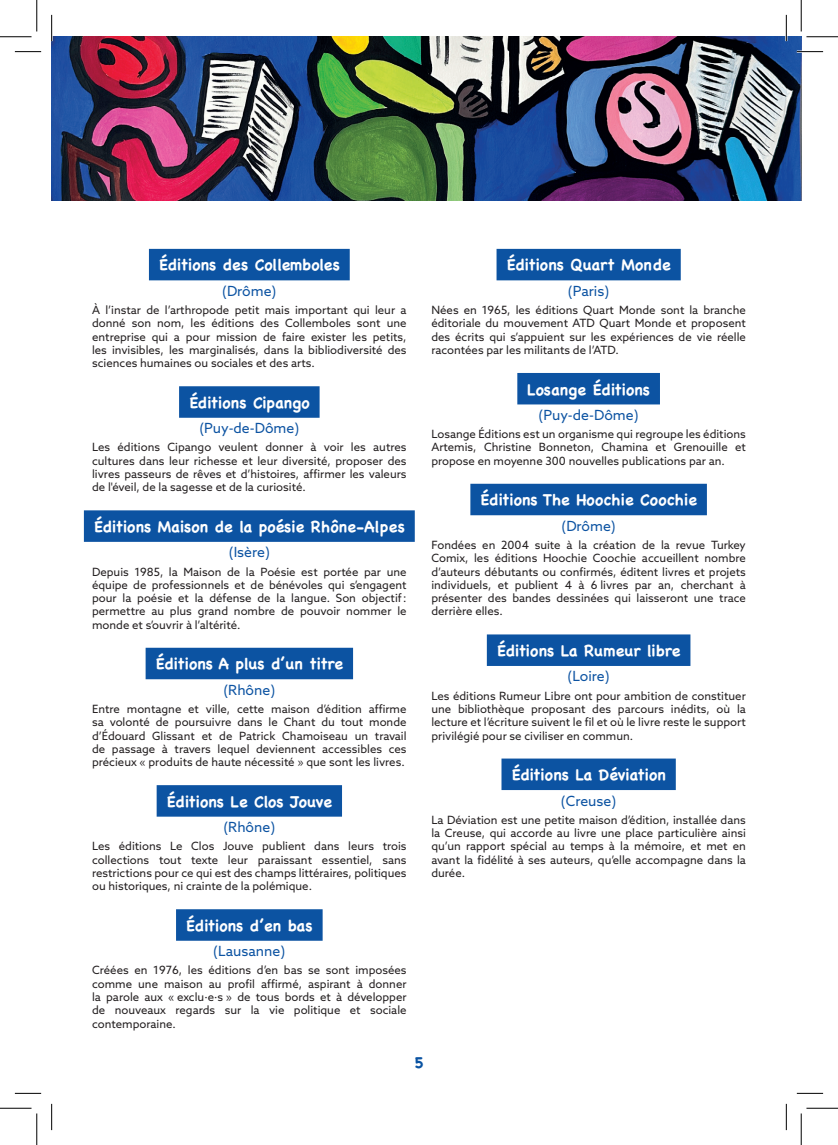
<style>
.page{position:relative;width:838px;height:1145px;background:#fff}
.page>*{position:absolute;margin:0;border:0;box-sizing:border-box;transform-origin:0 0}
.t1{font:700 15.75px "Chalkboard SE";color:#fff}
.t2{font:700 15.75px "Chalkboard SE";color:#0a53a2}
.t3{font:14px "Azo Sans";color:#0c53a2}
.t4{font:11.38px/13.3px "Azo Sans";color:#231f20;text-align:justify}
</style>
<div class="page">
<div style="left:149px;top:249px;width:201px;height:31px;background:#0c53a2"></div>
<div style="left:179px;top:386px;width:140px;height:32px;background:#0c53a2"></div>
<div style="left:84px;top:510px;width:331px;height:32px;background:#0c53a2"></div>
<div style="left:146px;top:648px;width:207px;height:31px;background:#0c53a2"></div>
<div style="left:157px;top:785px;width:185px;height:32px;background:#0c53a2"></div>
<div style="left:176px;top:909px;width:146px;height:32px;background:#0c53a2"></div>
<div style="left:496px;top:249px;width:184px;height:31px;background:#0c53a2"></div>
<div style="left:517px;top:373px;width:143px;height:31px;background:#0c53a2"></div>
<div style="left:470px;top:484px;width:236px;height:31px;background:#0c53a2"></div>
<div style="left:487px;top:634px;width:203px;height:32px;background:#0c53a2"></div>
<div style="left:501px;top:759px;width:174px;height:31px;background:#0c53a2"></div>
<img style="left:52px;top:37px;width:749px;height:163px">
<hr style="left:796px;top:51px;width:27px;height:2px;background:#fff">
<hr style="left:51px;top:15px;width:2px;height:26px;background:#fff">
<hr style="left:785px;top:15px;width:2px;height:26px;background:#fff">
<svg style="left:15px;top:51px;width:26px;height:1px"></svg>
<svg style="left:796px;top:51px;width:27px;height:1px"></svg>
<svg style="left:15px;top:1093px;width:26px;height:1px"></svg>
<svg style="left:796px;top:1093px;width:27px;height:1px"></svg>
<svg style="left:51px;top:15px;width:1px;height:26px"></svg>
<svg style="left:51px;top:1104px;width:1px;height:26px"></svg>
<svg style="left:786px;top:15px;width:1px;height:26px"></svg>
<svg style="left:786px;top:1104px;width:1px;height:26px"></svg>
<hr style="left:0;top:36px;width:32px;height:1px;background:#000">
<hr style="left:806px;top:36px;width:31px;height:1px;background:#000">
<hr style="left:0;top:1108px;width:32px;height:1px;background:#000">
<hr style="left:806px;top:1108px;width:31px;height:1px;background:#000">
<hr style="left:36px;top:0;width:1px;height:31px;background:#000">
<hr style="left:36px;top:1113px;width:1px;height:32px;background:#000">
<hr style="left:800px;top:0;width:1px;height:31px;background:#000">
<hr style="left:800px;top:1113px;width:1px;height:32px;background:#000">
<h1 class="t1" style="left:159px;top:256px;width:182px">Éditions des Collemboles</h1>
<p class="t3" style="left:222px;top:282px;width:56px">(Drôme)</p>
<p class="t4" style="left:92px;top:303px;width:316px">À l’instar de l’arthropode petit mais important qui leur a donné son nom, les éditions des Collemboles sont une entreprise qui a pour mission de faire exister les petits, les invisibles, les marginalisés, dans la bibliodiversité des sciences humaines ou sociales et des arts.</p>
<h1 class="t1" style="left:189px;top:393px;width:122px">Éditions Cipango</h1>
<p class="t3" style="left:199px;top:419px;width:101px">(Puy-de-Dôme)</p>
<p class="t4" style="left:92px;top:441px;width:316px">Les éditions Cipango veulent donner à voir les autres cultures dans leur richesse et leur diversité, proposer des livres passeurs de rêves et d’histoires, affirmer les valeurs de l'éveil, de la sagesse et de la curiosité.</p>
<h1 class="t1" style="left:94px;top:517px;width:312px">Éditions Maison de la poésie Rhône-Alpes</h1>
<p class="t3" style="left:229px;top:543px;width:43px">(Isère)</p>
<p class="t4" style="left:92px;top:565px;width:316px">Depuis 1985, la Maison de la Poésie est portée par une équipe de professionnels et de bénévoles qui s’engagent pour la poésie et la défense de la langue. Son objectif: permettre au plus grand nombre de pouvoir nommer le monde et s’ouvrir à l’altérité.</p>
<h1 class="t1" style="left:155px;top:655px;width:189px">Éditions A plus d’un titre</h1>
<p class="t3" style="left:223px;top:681px;width:53px">(Rhône)</p>
<p class="t4" style="left:92px;top:702px;width:316px">Entre montagne et ville, cette maison d’édition affirme sa volonté de poursuivre dans le Chant du tout monde d’Édouard Glissant et de Patrick Chamoiseau un travail de passage à travers lequel deviennent accessibles ces précieux « produits de haute nécessité » que sont les livres.</p>
<h1 class="t1" style="left:166px;top:792px;width:167px">Éditions Le Clos Jouve</h1>
<p class="t3" style="left:223px;top:818px;width:53px">(Rhône)</p>
<p class="t4" style="left:92px;top:840px;width:316px">Les éditions Le Clos Jouve publient dans leurs trois collections tout texte leur paraissant essentiel, sans restrictions pour ce qui est des champs littéraires, politiques ou historiques, ni crainte de la polémique.</p>
<h1 class="t1" style="left:186px;top:916px;width:128px">Éditions d’en bas</h1>
<p class="t3" style="left:213px;top:942px;width:73px">(Lausanne)</p>
<p class="t4" style="left:92px;top:964px;width:316px">Créées en 1976, les éditions d’en bas se sont imposées comme une maison au profil affirmé, aspirant à donner la parole aux « exclu·e·s » de tous bords et à développer de nouveaux regards sur la vie politique et sociale contemporaine.</p>
<h1 class="t1" style="left:506px;top:256px;width:166px">Éditions Quart Monde</h1>
<p class="t3" style="left:568px;top:282px;width:43px">(Paris)</p>
<p class="t4" style="left:431px;top:303px;width:316px">Nées en 1965, les éditions Quart Monde sont la branche éditoriale du mouvement ATD Quart Monde et proposent des écrits qui s’appuient sur les expériences de vie réelle racontées par les militants de l’ATD.</p>
<h1 class="t1" style="left:527px;top:380px;width:124px">Losange Éditions</h1>
<p class="t3" style="left:538px;top:406px;width:101px">(Puy-de-Dôme)</p>
<p class="t4" style="left:431px;top:427px;width:316px">Losange Éditions est un organisme qui regroupe les éditions Artemis, Christine Bonneton, Chamina et Grenouille et propose en moyenne 300 nouvelles publications par an.</p>
<h1 class="t1" style="left:480px;top:491px;width:218px">Éditions The Hoochie Coochie</h1>
<p class="t3" style="left:561px;top:517px;width:56px">(Drôme)</p>
<p class="t4" style="left:431px;top:538px;width:316px">Fondées en 2004 suite à la création de la revue Turkey Comix, les éditions Hoochie Coochie accueillent nombre d’auteurs débutants ou confirmés, éditent livres et projets individuels, et publient 4 à 6 livres par an, cherchant à présenter des bandes dessinées qui laisseront une trace derrière elles.</p>
<h1 class="t1" style="left:496px;top:641px;width:185px">Éditions La Rumeur libre</h1>
<p class="t3" style="left:567px;top:667px;width:44px">(Loire)</p>
<p class="t4" style="left:431px;top:689px;width:316px">Les éditions Rumeur Libre ont pour ambition de constituer une bibliothèque proposant des parcours inédits, où la lecture et l’écriture suivent le fil et où le livre reste le support privilégié pour se civiliser en commun.</p>
<h1 class="t1" style="left:511px;top:765px;width:156px">Éditions La Déviation</h1>
<p class="t3" style="left:561px;top:791px;width:57px">(Creuse)</p>
<p class="t4" style="left:431px;top:813px;width:316px">La Déviation est une petite maison d’édition, installée dans la Creuse, qui accorde au livre une place particulière ainsi qu’un rapport spécial au temps à la mémoire, et met en avant la fidélité à ses auteurs, qu’elle accompagne dans la durée.</p>
<h1 class="t2" style="left:414px;top:1054px;width:11px">5</h1>
</div>
